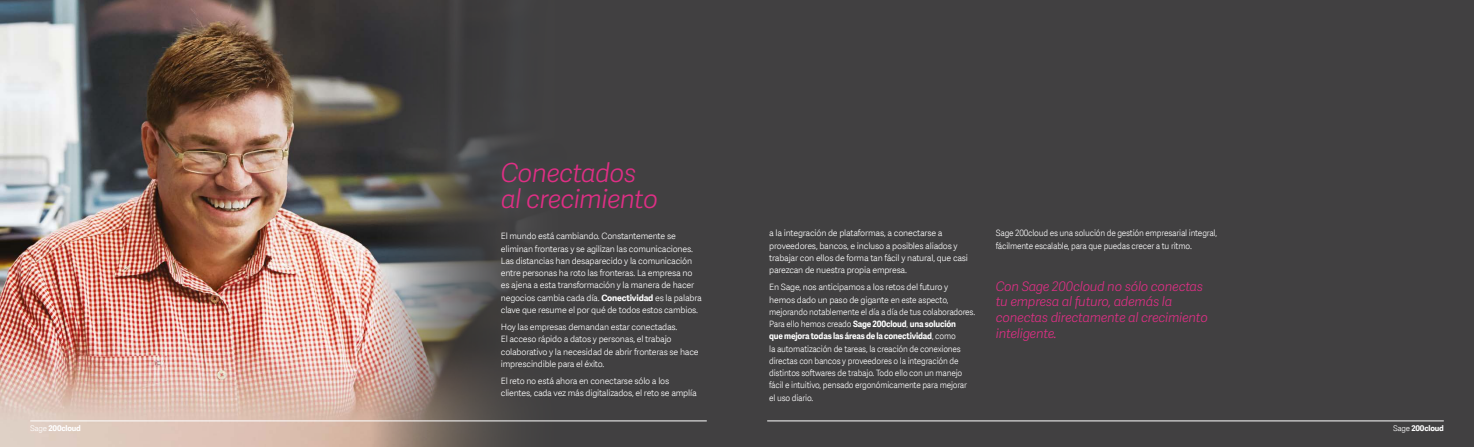
<style>
.page{position:relative;width:1474px;height:447px;background:#fff}
.page>*{position:absolute;margin:0;border:0;box-sizing:border-box;transform-origin:0 0}
.t1{font:italic 26.16px/25.1px "Adelle Sans SAGE Lt";letter-spacing:-.025em;color:#df2f85}
.t2{font:italic 13.12px/15.8px "Adelle Sans SAGE Lt";letter-spacing:-.02em;color:#df2f85}
.t3{font:8.75px/12.2px "Adelle Sans SAGE Lt";letter-spacing:-.02em;color:#fff}
.t4{font:8.75px/12.2px "Adelle Sans SAGE Lt";letter-spacing:-.02em;color:#fff;scale:.94 1}
.t5{font:700 8.75px/12.2px "Adelle Sans SAGE";letter-spacing:-.02em;color:#fff;scale:.94 1}
.t6{font:700 7.88px "Adelle Sans SAGE";letter-spacing:-.025em;color:#fff}
.s1{font-family:"Adelle Sans SAGE";font-weight:700}
.s2{font-family:"Adelle Sans SAGE Lt";font-weight:400}
</style>
<div class="page">
<div style="left:551px;top:0;width:922px;height:446px;background:#414041"></div>
<img style="left:0;top:0;width:371px;height:446px">
<svg style="left:372px;top:0;width:201px;height:446px;background:#53504e"></svg>
<hr style="left:767px;top:420px;width:676px;height:1px;background:#fff">
<hr style="left:30px;top:420px;width:676px;height:1px;background:#fff">
<h1 class="t1" style="left:501px;top:159px;width:159px">Conectados al crecimiento</h1>
<p class="t3" style="left:501px;top:229px;width:202px">El mundo está cambiando. Constantemente se eliminan fronteras y se agilizan las comunicaciones.<br>Las distancias han desaparecido y la comunicación entre personas ha roto las fronteras. La empresa no es ajena a esta transformación y la manera de hacer negocios cambia cada día. <span class="s1">Conectividad</span> es la palabra clave que resume el por qué de todos estos cambios.</p>
<p class="t3" style="left:501px;top:320px;width:199px">Hoy las empresas demandan estar conectadas.<br>El acceso rápido a datos y personas, el trabajo colaborativo y la necesidad de abrir fronteras se hace imprescindible para el éxito.</p>
<p class="t3" style="left:501px;top:374px;width:197px">El reto no está ahora en conectarse sólo a los clientes, cada vez más digitalizados, el reto se amplía</p>
<p class="t3" style="left:769px;top:227px;width:200px">a la integración de plataformas, a conectarse a proveedores, bancos, e incluso a posibles aliados y trabajar con ellos de forma tan fácil y natural, que casi parezcan de nuestra propia empresa.</p>
<p class="t3" style="left:769px;top:280px;width:207px">En Sage, nos anticipamos a los retos del futuro y hemos dado un paso de gigante en este aspecto, mejorando notablemente el día a día de tus colaboradores.</p>
<p class="t5" style="left:769px;top:317px;width:200px"><span class="s2">Para ello hemos creado</span> Sage 200cloud<span class="s2">,</span> una solución que mejora todas las áreas de la conectividad<span class="s2">, como</span></p>
<p class="t4" style="left:769px;top:342px;width:212px">la automatización de tareas, la creación de conexiones directas con bancos y proveedores o la integración de distintos softwares de trabajo. Todo ello con un manejo fácil e intuitivo, pensado ergonómicamente para mejorar el uso diario.</p>
<p class="t4" style="left:995px;top:227px;width:237px">Sage 200cloud es una solución de gestión empresarial integral, fácilmente escalable, para que puedas crecer a tu ritmo.</p>
<h2 class="t2" style="left:995px;top:277px;width:213px">Con Sage 200cloud no sólo conectas tu empresa al futuro, además la conectas directamente al crecimiento inteligente.</h2>
<p class="t6" style="left:30px;top:422px;width:52px"><span class="s2">Sage</span> 200cloud</p>
<p class="t6" style="left:1393px;top:422px;width:52px"><span class="s2">Sage</span> 200cloud</p>
</div>
